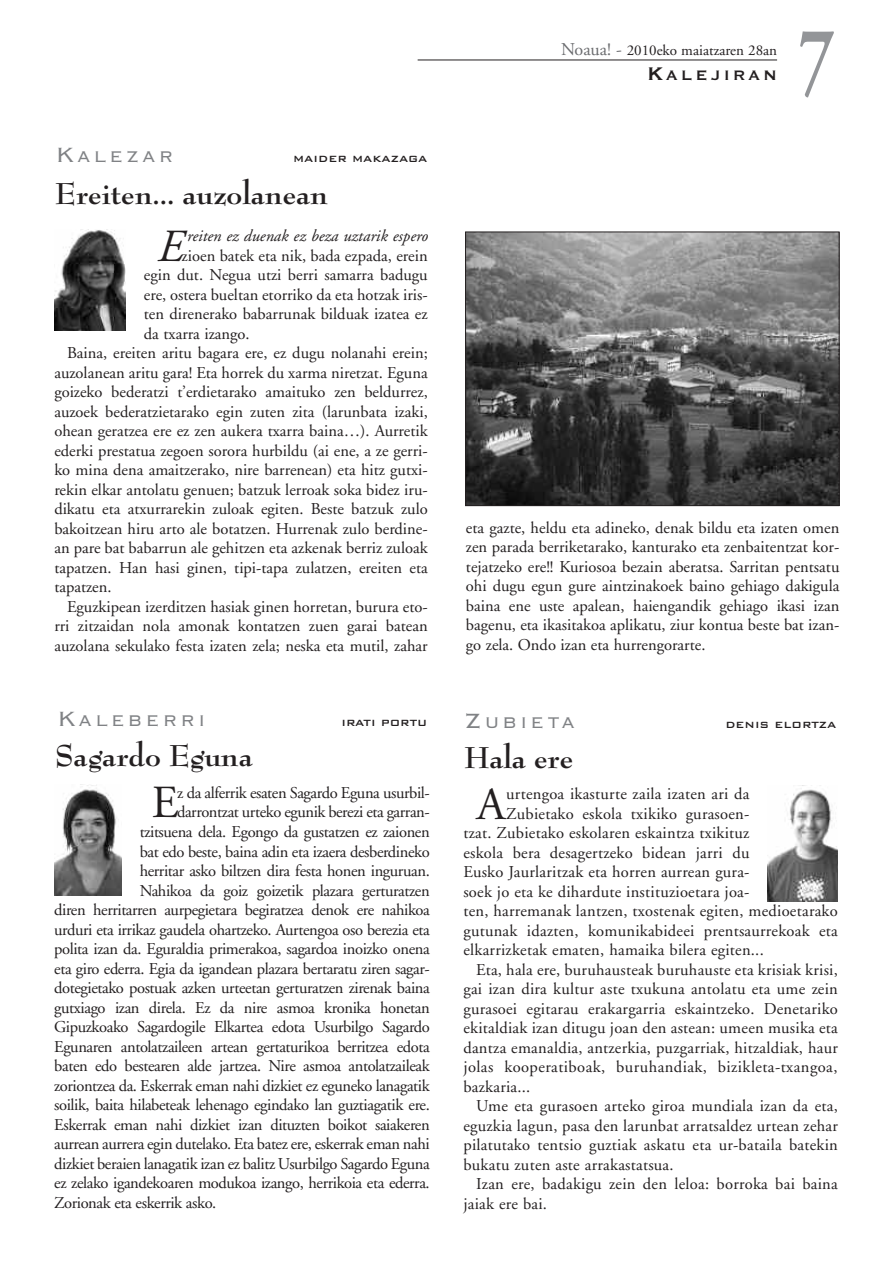
<style>
.page{position:relative;width:893px;height:1263px;background:#fff}
.page>*{position:absolute;margin:0;border:0;box-sizing:border-box;transform-origin:0 0}
.t1{font:700 95.55px "Adobe Garamond";color:#939598;scale:.7 1}
.t2{font:45.9px "Adobe Garamond";color:#231f20}
.t3{font:italic 45.9px "Adobe Garamond";color:#231f20}
.t4{font:700 33px "Bernhard Modern";color:#231f20}
.t5{font:300 20.25px "Copperplate";letter-spacing:.165em;color:#808285}
.t6{font:700 18px "Copperplate Gothic BT";letter-spacing:.17em;color:#231f20}
.t7{font:16.5px/19.5px "Adobe Garamond";color:#231f20;text-align:justify}
.t8{font:16.5px "Adobe Garamond";letter-spacing:-.025em;color:#231f20}
.t9{font:16.5px "Adobe Garamond";letter-spacing:.025em;color:#231f20}
.t10{font:italic 16.5px "Adobe Garamond";color:#231f20}
.t11{font:15px "Adobe Garamond";color:#231f20}
.t12{font:500 12px "Bank Gothic BT";color:#231f20}
.s1{font-size:27px}
.s2{font-size:18px;color:#6c6d70}
.s3{font-size:24px}
</style>
<div class="page">
<hr style="left:418px;top:60px;width:359px;height:1px;background:#231f20">
<img style="left:54px;top:784px;width:68px;height:111px">
<img style="left:767px;top:789px;width:71px;height:112px">
<img style="left:54px;top:230px;width:72px;height:101px">
<img style="left:467px;top:234px;width:370px;height:270px">
<div style="left:465px;top:232px;width:374px;height:274px;border:1px solid #231f20"></div>
<p class="t5" style="left:56px;top:143px;width:119px"><span class="s1">K</span>ALEZAR</p>
<p class="t12" style="left:293px;top:151px;width:136px">MAIDER MAKAZAGA</p>
<h3 class="t4" style="left:55px;top:179px;width:274px">Ereiten... auzolanean</h3>
<h2 class="t3" style="left:156px;top:228px;width:27px">E</h2>
<p class="t10" style="left:187px;top:229px;width:242px">reiten ez duenak ez beza uztarik espero</p>
<p class="t7" style="left:182px;top:247px;width:248px">zioen batek eta nik, bada ezpada, erein</p>
<p class="t7" style="left:144px;top:267px;width:285px">egin dut. Negua utzi berri samarra badugu</p>
<p class="t7" style="left:144px;top:286px;width:285px">ere, ostera bueltan etorriko da eta hotzak iris-</p>
<p class="t7" style="left:144px;top:306px;width:285px">ten direnerako babarrunak bilduak izatea ez</p>
<p class="t7" style="left:144px;top:325px;width:107px">da txarra izango.</p>
<p class="t7" style="left:67px;top:345px;width:362px">Baina, ereiten aritu bagara ere, ez dugu nolanahi erein;</p>
<p class="t7" style="left:54px;top:364px;width:375px">auzolanean aritu gara! Eta horrek du xarma niretzat. Eguna</p>
<p class="t7" style="left:54px;top:384px;width:375px">goizeko bederatzi t’erdietarako amaituko zen beldurrez,</p>
<p class="t7" style="left:54px;top:403px;width:375px">auzoek bederatzietarako egin zuten zita (larunbata izaki,</p>
<p class="t7" style="left:54px;top:423px;width:375px">ohean geratzea ere ez zen aukera txarra baina…). Aurretik</p>
<p class="t7" style="left:54px;top:442px;width:375px">ederki prestatua zegoen sorora hurbildu (ai ene, a ze gerri-</p>
<p class="t7" style="left:54px;top:462px;width:375px">ko mina dena amaitzerako, nire barrenean) eta hitz gutxi-</p>
<p class="t7" style="left:54px;top:481px;width:375px">rekin elkar antolatu genuen; batzuk lerroak soka bidez iru-</p>
<p class="t7" style="left:54px;top:501px;width:375px">dikatu eta atxurrarekin zuloak egiten. Beste batzuk zulo</p>
<p class="t7" style="left:54px;top:520px;width:375px">bakoitzean hiru arto ale botatzen. Hurrenak zulo berdine-</p>
<p class="t7" style="left:54px;top:540px;width:375px">an pare bat babarrun ale gehitzen eta azkenak berriz zuloak</p>
<p class="t7" style="left:54px;top:559px;width:375px">tapatzen. Han hasi ginen, tipi-tapa zulatzen, ereiten eta</p>
<p class="t7" style="left:54px;top:579px;width:59px">tapatzen.</p>
<p class="t7" style="left:67px;top:598px;width:362px">Eguzkipean izerditzen hasiak ginen horretan, burura eto-</p>
<p class="t7" style="left:54px;top:618px;width:375px">rri zitzaidan nola amonak kontatzen zuen garai batean</p>
<p class="t7" style="left:54px;top:637px;width:375px">auzolana sekulako festa izaten zela; neska eta mutil, zahar</p>
<p class="t5" style="left:57px;top:708px;width:149px"><span class="s1">K</span>ALEBERRI</p>
<p class="t12" style="left:341px;top:715px;width:87px">IRATI PORTU</p>
<h3 class="t4" style="left:55px;top:740px;width:199px">Sagardo Eguna</h3>
<h2 class="t2" style="left:152px;top:785px;width:28px">E</h2>
<p class="t8" style="left:177px;top:786px;width:254px">z da alferrik esaten Sagardo Eguna usurbil-</p>
<p class="t8" style="left:177px;top:806px;width:254px">darrontzat urteko egunik berezi eta garran-</p>
<p class="t8" style="left:140px;top:825px;width:291px">tzitsuena dela. Egongo da gustatzen ez zaionen</p>
<p class="t8" style="left:140px;top:845px;width:291px">bat edo beste, baina adin eta izaera desberdineko</p>
<p class="t8" style="left:140px;top:864px;width:292px">herritar asko biltzen dira festa honen inguruan.</p>
<p class="t8" style="left:140px;top:884px;width:291px">Nahikoa da goiz goizetik plazara gerturatzen</p>
<p class="t8" style="left:54px;top:903px;width:377px">diren herritarren aurpegietara begiratzea denok ere nahikoa</p>
<p class="t8" style="left:54px;top:923px;width:377px">urduri eta irrikaz gaudela ohartzeko. Aurtengoa oso berezia eta</p>
<p class="t8" style="left:54px;top:942px;width:377px">polita izan da. Eguraldia primerakoa, sagardoa inoizko onena</p>
<p class="t8" style="left:54px;top:962px;width:377px">eta giro ederra. Egia da igandean plazara bertaratu ziren sagar-</p>
<p class="t8" style="left:54px;top:981px;width:377px">dotegietako postuak azken urteetan gerturatzen zirenak baina</p>
<p class="t8" style="left:54px;top:1001px;width:377px">gutxiago izan direla. Ez da nire asmoa kronika honetan</p>
<p class="t8" style="left:54px;top:1020px;width:377px">Gipuzkoako Sagardogile Elkartea edota Usurbilgo Sagardo</p>
<p class="t8" style="left:54px;top:1040px;width:377px">Egunaren antolatzaileen artean gertaturikoa berritzea edota</p>
<p class="t8" style="left:54px;top:1059px;width:377px">baten edo bestearen alde jartzea. Nire asmoa antolatzaileak</p>
<p class="t8" style="left:54px;top:1079px;width:377px">zoriontzea da. Eskerrak eman nahi dizkiet ez eguneko lanagatik</p>
<p class="t8" style="left:54px;top:1098px;width:377px">soilik, baita hilabeteak lehenago egindako lan guztiagatik ere.</p>
<p class="t8" style="left:54px;top:1118px;width:377px">Eskerrak eman nahi dizkiet izan dituzten boikot saiakeren</p>
<p class="t8" style="left:54px;top:1137px;width:377px">aurrean aurrera egin dutelako. Eta batez ere, eskerrak eman nahi</p>
<p class="t8" style="left:54px;top:1157px;width:377px">dizkiet beraien lanagatik izan ez balitz Usurbilgo Sagardo Eguna</p>
<p class="t8" style="left:54px;top:1176px;width:377px">ez zelako igandekoaren modukoa izango, herrikoia eta ederra.</p>
<p class="t8" style="left:54px;top:1196px;width:163px">Zorionak eta eskerrik asko.</p>
<p class="t11" style="left:561px;top:44px;width:218px"><span class="s2">Noaua! -</span> 2010eko maiatzaren 28an</p>
<p class="t6" style="left:647px;top:63px;width:132px"><span class="s3">K</span>ALEJIRAN</p>
<h1 class="t1" style="left:799px;top:23px;width:51px">7</h1>
<p class="t7" style="left:466px;top:519px;width:375px">eta gazte, heldu eta adineko, denak bildu eta izaten omen zen parada berriketarako, kanturako eta zenbaitentzat kor&shy;tejatzeko ere!! Kuriosoa bezain aberatsa. Sarritan pentsatu ohi dugu egun gure aintzinakoek baino gehiago dakigula baina ene uste apalean, haiengandik gehiago ikasi izan bagenu, eta ikasitakoa aplikatu, ziur kontua beste bat izan&shy;go zela. Ondo izan eta hurrengorarte.</p>
<p class="t5" style="left:465px;top:709px;width:112px"><span class="s1">Z</span>UBIETA</p>
<p class="t12" style="left:725px;top:716px;width:112px">DENIS ELORTZA</p>
<h3 class="t4" style="left:464px;top:742px;width:110px">Hala ere</h3>
<h2 class="t2" style="left:477px;top:786px;width:30px">A</h2>
<p class="t7" style="left:506px;top:786px;width:245px">urtengoa ikasturte zaila izaten ari da</p>
<p class="t7" style="left:506px;top:805px;width:245px">Zubietako eskola txikiko gurasoen-</p>
<p class="t7" style="left:463px;top:825px;width:288px">tzat. Zubietako eskolaren eskaintza txikituz</p>
<p class="t7" style="left:463px;top:844px;width:288px">eskola bera desagertzeko bidean jarri du</p>
<p class="t7" style="left:463px;top:864px;width:288px">Eusko Jaurlaritzak eta horren aurrean gura-</p>
<p class="t7" style="left:463px;top:883px;width:288px">soek jo eta ke dihardute instituzioetara joa-</p>
<p class="t7" style="left:463px;top:903px;width:376px">ten, harremanak lantzen, txostenak egiten, medioetarako</p>
<p class="t7" style="left:463px;top:922px;width:376px">gutunak idazten, komunikabideei prentsaurrekoak eta</p>
<p class="t7" style="left:463px;top:942px;width:302px">elkarrizketak ematen, hamaika bilera egiten...</p>
<p class="t7" style="left:476px;top:961px;width:363px">Eta, hala ere, buruhausteak buruhauste eta krisiak krisi,</p>
<p class="t7" style="left:463px;top:981px;width:376px">gai izan dira kultur aste txukuna antolatu eta ume zein</p>
<p class="t7" style="left:463px;top:1000px;width:376px">gurasoei egitarau erakargarria eskaintzeko. Denetariko</p>
<p class="t7" style="left:463px;top:1020px;width:376px">ekitaldiak izan ditugu joan den astean: umeen musika eta</p>
<p class="t7" style="left:463px;top:1039px;width:376px">dantza emanaldia, antzerkia, puzgarriak, hitzaldiak, haur</p>
<p class="t9" style="left:463px;top:1060px;width:376px">jolas kooperatiboak, buruhandiak, bizikleta-txangoa,</p>
<p class="t7" style="left:463px;top:1078px;width:68px">bazkaria...</p>
<p class="t7" style="left:476px;top:1098px;width:363px">Ume eta gurasoen arteko giroa mundiala izan da eta,</p>
<p class="t7" style="left:463px;top:1117px;width:376px">eguzkia lagun, pasa den larunbat arratsaldez urtean zehar</p>
<p class="t7" style="left:463px;top:1137px;width:376px">pilatutako tentsio guztiak askatu eta ur-bataila batekin</p>
<p class="t7" style="left:463px;top:1156px;width:212px">bukatu zuten aste arrakastatsua.</p>
<p class="t7" style="left:476px;top:1176px;width:363px">Izan ere, badakigu zein den leloa: borroka bai baina</p>
<p class="t7" style="left:463px;top:1195px;width:85px">jaiak ere bai.</p>
</div>
